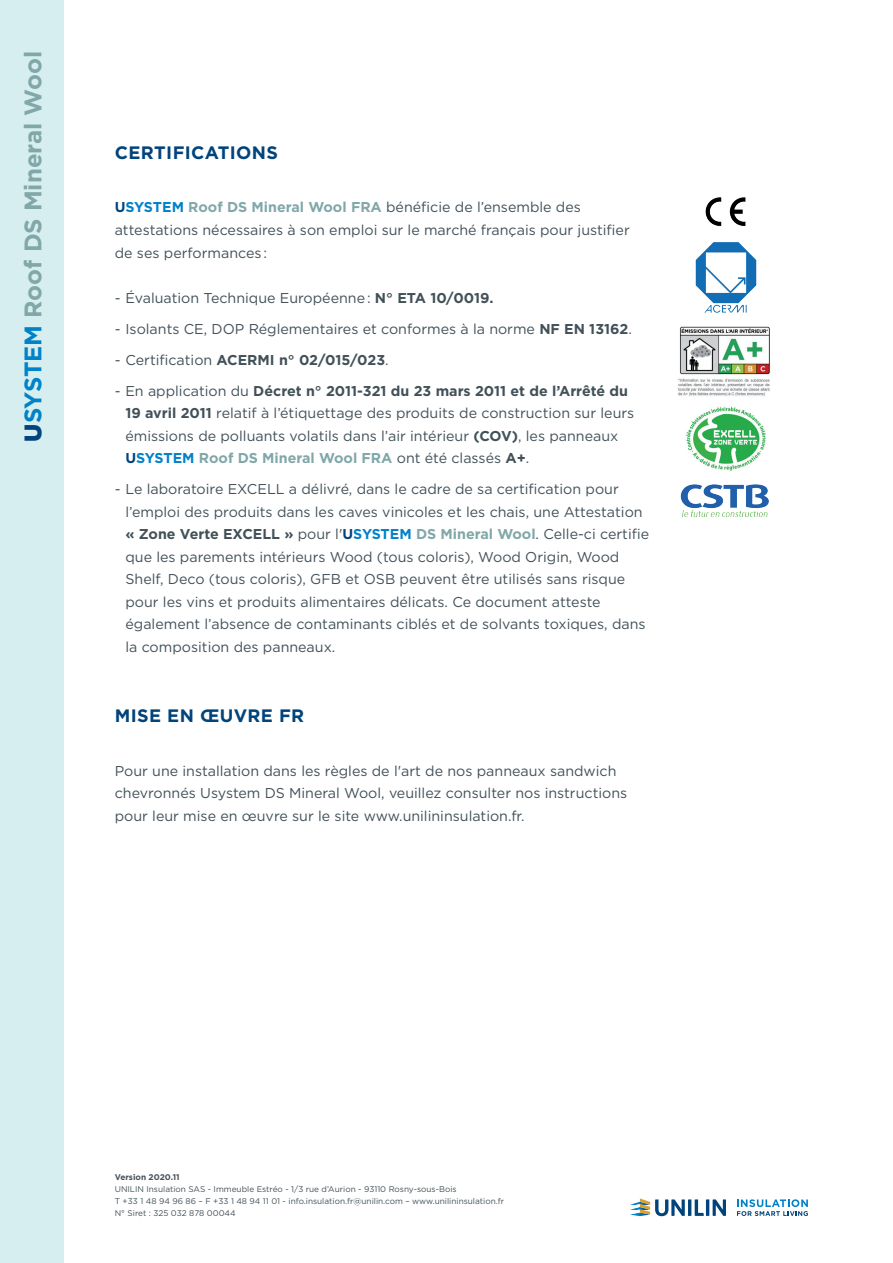
<style>
.page{position:relative;width:893px;height:1263px;background:#fff}
.page>*{position:absolute;margin:0;border:0;box-sizing:border-box;transform-origin:0 0}
.t1{font:700 24px "Gotham";color:#81a7a9}
.TITEL{font:700 18px "Gotham";letter-spacing:.02em;color:#01437b}
.TITEL-2{font:14.25px/22.5px "Gotham";color:#425159}
.TITEL-3{font:700 14.25px "Gotham";color:#425159}
.t2{font:8.25px/12px "Gotham";color:#425159}
.t3{font:700 8.25px "Gotham";color:#425159}
.s1{font-weight:900;color:#01437b}
.s2{color:#0082c9}
.s3{font-weight:700;color:#01437b}
.s4{font-weight:700;color:#0082c9}
.s5{font-weight:700;color:#81a7a9}
.s6{font-weight:700}
.s7{font-weight:400}
</style>
<div class="page">
<div style="left:0;top:0;width:64px;height:1263px;background:#d6eeef"></div>
<svg style="left:630px;top:1198px;width:96px;height:18px"></svg>
<svg style="left:737px;top:1199px;width:71px;height:17px"></svg>
<img style="left:705px;top:197px;width:41px;height:29px">
<img style="left:695px;top:242px;width:62px;height:71px">
<img style="left:678px;top:326px;width:92px;height:70px">
<img style="left:686px;top:406px;width:80px;height:64px">
<img style="left:680px;top:484px;width:89px;height:33px">
<p class="t1" style="left:17px;top:442px;width:392px;rotate:-90deg"><span class="s1">U</span><span class="s2">SYSTEM</span> Roof DS Mineral Wool</p>
<p class="TITEL" style="left:115px;top:141px;width:165px">CERTIFICATIONS</p>
<p class="TITEL-2" style="left:115px;top:196px;width:516px"><span class="s3">U</span><span class="s4">SYSTEM</span> <span class="s5">Roof DS Mineral Wool FRA</span> bénéficie de l’ensemble des attestations nécessaires à son emploi sur le marché français pour justifier de ses performances :</p>
<p class="TITEL-2" style="left:115px;top:286px;width:380px">- Évaluation Technique Européenne : <span class="s6">N° ETA 10/0019.</span></p>
<p class="TITEL-2" style="left:115px;top:317px;width:519px">- Isolants CE, DOP Réglementaires et conformes à la norme <span class="s6">NF EN 13162</span>.</p>
<p class="TITEL-3" style="left:115px;top:350px;width:275px"><span class="s7">- Certification</span> ACERMI n° 02/015/023<span class="s7">.</span></p>
<p class="TITEL-2" style="left:125px;top:379px;width:510px;text-indent:-11px">- En application du <span class="s6">Décret n° 2011-321 du 23 mars 2011 et de l’Arrêté du 19 avril 2011</span> relatif à l’étiquettage des produits de construction sur leurs émissions de polluants volatils dans l’air intérieur <span class="s6">(COV)</span>, les panneaux <span class="s3">U</span><span class="s4">SYSTEM</span> <span class="s5">Roof DS Mineral Wool FRA</span> ont été classés <span class="s6">A+</span>.</p>
<p class="TITEL-2" style="left:125px;top:477px;width:525px;text-indent:-11px">- Le laboratoire EXCELL a délivré, dans le cadre de sa certification pour l’emploi des produits dans les caves vinicoles et les chais, une Attestation <span class="s6">« Zone Verte EXCELL »</span> pour l'<span class="s3">U</span><span class="s4">SYSTEM</span> <span class="s5">DS Mineral Wool</span>. Celle-ci certifie que les parements intérieurs Wood (tous coloris), Wood Origin, Wood Shelf, Deco (tous coloris), GFB et OSB peuvent être utilisés sans risque pour les vins et produits alimentaires délicats. Ce document atteste également l’absence de contaminants ciblés et de solvants toxiques, dans la composition des panneaux.</p>
<p class="TITEL" style="left:115px;top:704px;width:191px">MISE EN ŒUVRE FR</p>
<p class="TITEL-2" style="left:115px;top:759px;width:514px">Pour une installation dans les règles de l'art de nos panneaux sandwich chevronnés Usystem DS Mineral Wool, veuillez consulter nos instructions pour leur mise en œuvre sur le site www.unilininsulation.fr.</p>
<p class="t3" style="left:115px;top:1172px;width:66px">Version 2020.11</p>
<p class="t2" style="left:115px;top:1183px;width:391px">UNILIN Insulation SAS - Immeuble Estréo - 1/3 rue d’Aurion - 93110 Rosny-sous-Bois<br>T +33 1 48 94 96 86 – F +33 1 48 94 11 01 - info.insulation.fr@unilin.com – www.unilininsulation.fr<br>N° Siret : 325 032 878 00044</p>
</div>
